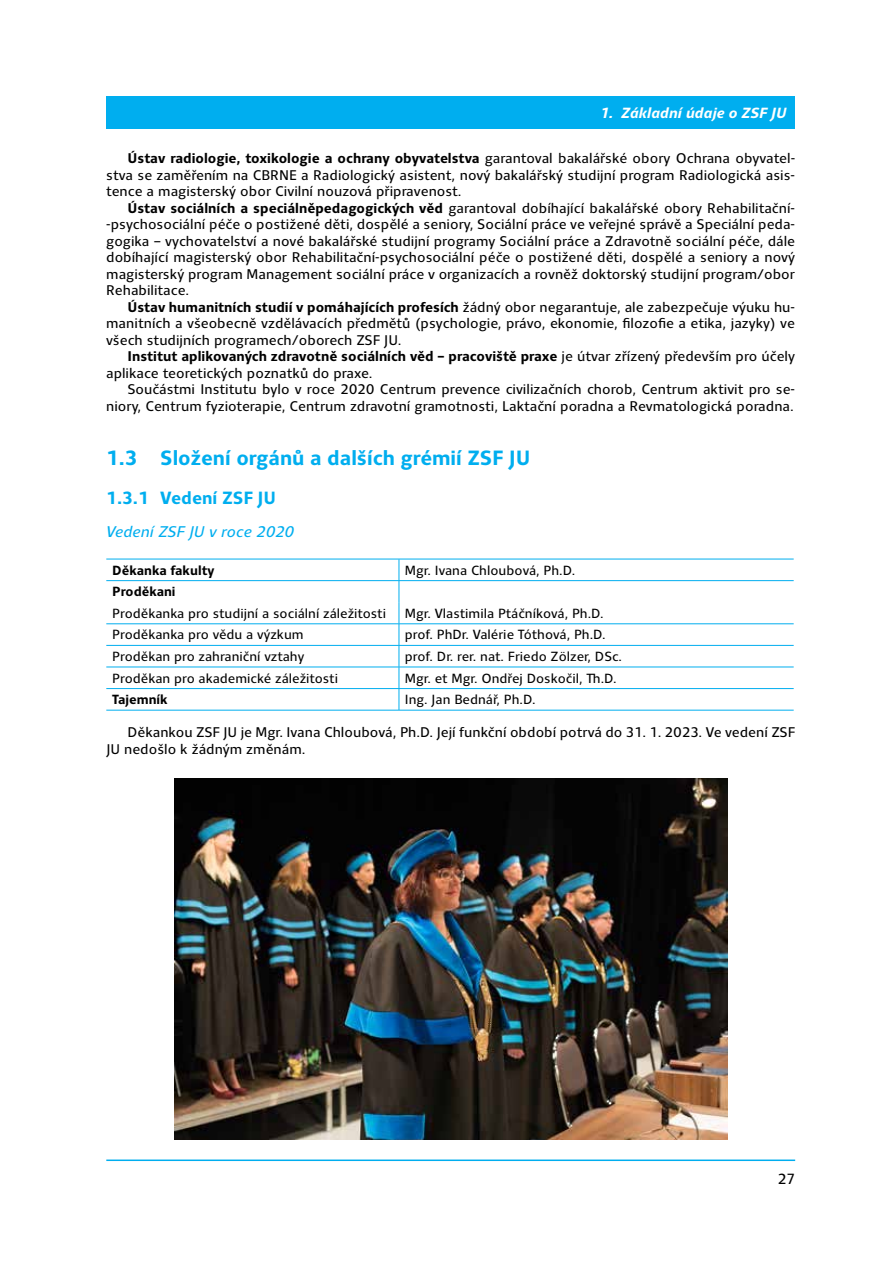
<style>
.page{position:relative;width:893px;height:1263px;background:#fff}
.page>*{position:absolute;margin:0;border:0;box-sizing:border-box;transform-origin:0 0}
.t1{font:700 21px "Clara Sans";color:#00aeef}
.t2{font:700 18px "Clara Sans";color:#00aeef}
.t3{font:italic 15.75px "Clara Sans";color:#00aeef}
.t4{font:italic 700 15px "Clara Sans";color:#fff}
.t5{font:15px "Clara Sans";color:#000}
.t6{font:14.25px/16.5px "Clara Sans";color:#000;text-align:justify}
.t7{font:13.5px "Clara Sans";color:#000}
.t8{font:700 13.5px "Clara Sans";color:#000}
.s1{font-weight:700}
</style>
<div class="page">
<hr style="left:106px;top:1159px;width:689px;height:2px;background:#00aeef">
<hr style="left:106px;top:559px;width:293px;height:1px;background:#00aeef">
<hr style="left:399px;top:559px;width:395px;height:1px;background:#00aeef">
<hr style="left:106px;top:580px;width:293px;height:1px;background:#00aeef">
<hr style="left:399px;top:580px;width:395px;height:1px;background:#00aeef">
<hr style="left:106px;top:623px;width:293px;height:1px;background:#00aeef">
<hr style="left:399px;top:623px;width:395px;height:1px;background:#00aeef">
<hr style="left:106px;top:645px;width:293px;height:1px;background:#00aeef">
<hr style="left:399px;top:645px;width:395px;height:1px;background:#00aeef">
<hr style="left:106px;top:667px;width:293px;height:1px;background:#00aeef">
<hr style="left:399px;top:667px;width:395px;height:1px;background:#00aeef">
<hr style="left:106px;top:688px;width:293px;height:1px;background:#00aeef">
<hr style="left:399px;top:688px;width:395px;height:1px;background:#00aeef">
<svg style="left:399px;top:559px;width:1px;height:151px"></svg>
<hr style="left:106px;top:710px;width:293px;height:1px;background:#00aeef">
<hr style="left:399px;top:710px;width:395px;height:1px;background:#00aeef">
<img style="left:174px;top:778px;width:553px;height:362px">
<div style="left:106px;top:96px;width:689px;height:33px;background:#00aeef"></div>
<p class="t4" style="left:600px;top:104px;width:188px">1. Základní údaje o ZSF JU</p>
<p class="t6" style="left:106px;top:150px;width:690px;text-indent:21px"><span class="s1">Ústav radiologie, toxikologie a ochrany obyvatelstva</span> garantoval bakalářské obory Ochrana obyvatel&shy;stva se zaměřením na CBRNE a Radiologický asistent, nový bakalářský studijní program Radiologická asis&shy;tence a magisterský obor Civilní nouzová připravenost.</p>
<p class="t6" style="left:106px;top:200px;width:690px;text-indent:21px"><span class="s1">Ústav sociálních a speciálněpedagogických věd</span> garantoval dobíhající bakalářské obory Rehabilitační--psychosociální péče o postižené děti, dospělé a seniory, Sociální práce ve veřejné správě a Speciální peda&shy;gogika – vychovatelství a nové bakalářské studijní programy Sociální práce a Zdravotně sociální péče, dále dobíhající magisterský obor Rehabilitační-psychosociální péče o postižené děti, dospělé a seniory a nový magisterský program Management sociální práce v organizacích a rovněž doktorský studijní program/obor Rehabilitace.</p>
<p class="t6" style="left:106px;top:299px;width:690px;text-indent:21px"><span class="s1">Ústav humanitních studií v pomáhajících profesích</span> žádný obor negarantuje, ale zabezpečuje výuku hu&shy;manitních a všeobecně vzdělávacích předmětů (psychologie, právo, ekonomie, filozofie a etika, jazyky) ve všech studijních programech/oborech ZSF JU.</p>
<p class="t6" style="left:106px;top:348px;width:690px;text-indent:21px"><span class="s1">Institut aplikovaných zdravotně sociálních věd – pracoviště praxe</span> je útvar zřízený především pro účely aplikace teoretických poznatků do praxe.</p>
<p class="t6" style="left:106px;top:381px;width:690px;text-align:right">Součástmi Institutu bylo v roce 2020 Centrum prevence civilizačních chorob, Centrum aktivit pro se&shy;niory, Centrum fyzioterapie, Centrum zdravotní gramotnosti, Laktační poradna a Revmatologická poradna.</p>
<h1 class="t1" style="left:106px;top:446px;width:426px">1.3 Složení orgánů a dalších grémií ZSF JU</h1>
<p class="t2" style="left:106px;top:487px;width:171px">1.3.1 Vedení ZSF JU</p>
<p class="t3" style="left:106px;top:523px;width:190px">Vedení ZSF JU v roce 2020</p>
<p class="t8" style="left:112px;top:562px;width:104px">Děkanka fakulty</p>
<p class="t7" style="left:405px;top:563px;width:172px">Mgr. Ivana Chloubová, Ph.D.</p>
<p class="t8" style="left:112px;top:584px;width:65px">Proděkani</p>
<p class="t7" style="left:112px;top:606px;width:275px">Proděkanka pro studijní a sociální záležitosti</p>
<p class="t7" style="left:405px;top:606px;width:200px">Mgr. Vlastimila Ptáčníková, Ph.D.</p>
<p class="t7" style="left:112px;top:627px;width:193px">Proděkanka pro vědu a výzkum</p>
<p class="t7" style="left:405px;top:627px;width:202px">prof. PhDr. Valérie Tóthová, Ph.D.</p>
<p class="t7" style="left:112px;top:649px;width:194px">Proděkan pro zahraniční vztahy</p>
<p class="t7" style="left:405px;top:649px;width:219px">prof. Dr. rer. nat. Friedo Zölzer, DSc.</p>
<p class="t7" style="left:112px;top:671px;width:227px">Proděkan pro akademické záležitosti</p>
<p class="t7" style="left:405px;top:671px;width:213px">Mgr. et Mgr. Ondřej Doskočil, Th.D.</p>
<p class="t8" style="left:112px;top:692px;width:57px">Tajemník</p>
<p class="t7" style="left:405px;top:692px;width:132px">Ing. Jan Bednář, Ph.D.</p>
<p class="t6" style="left:106px;top:724px;width:690px;text-indent:21px">Děkankou ZSF JU je Mgr. Ivana Chloubová, Ph.D. Její funkční období potrvá do 31. 1. 2023. Ve vedení ZSF<br>JU nedošlo k žádným změnám.</p>
<p class="t5" style="left:778px;top:1171px;width:19px">27</p>
</div>
